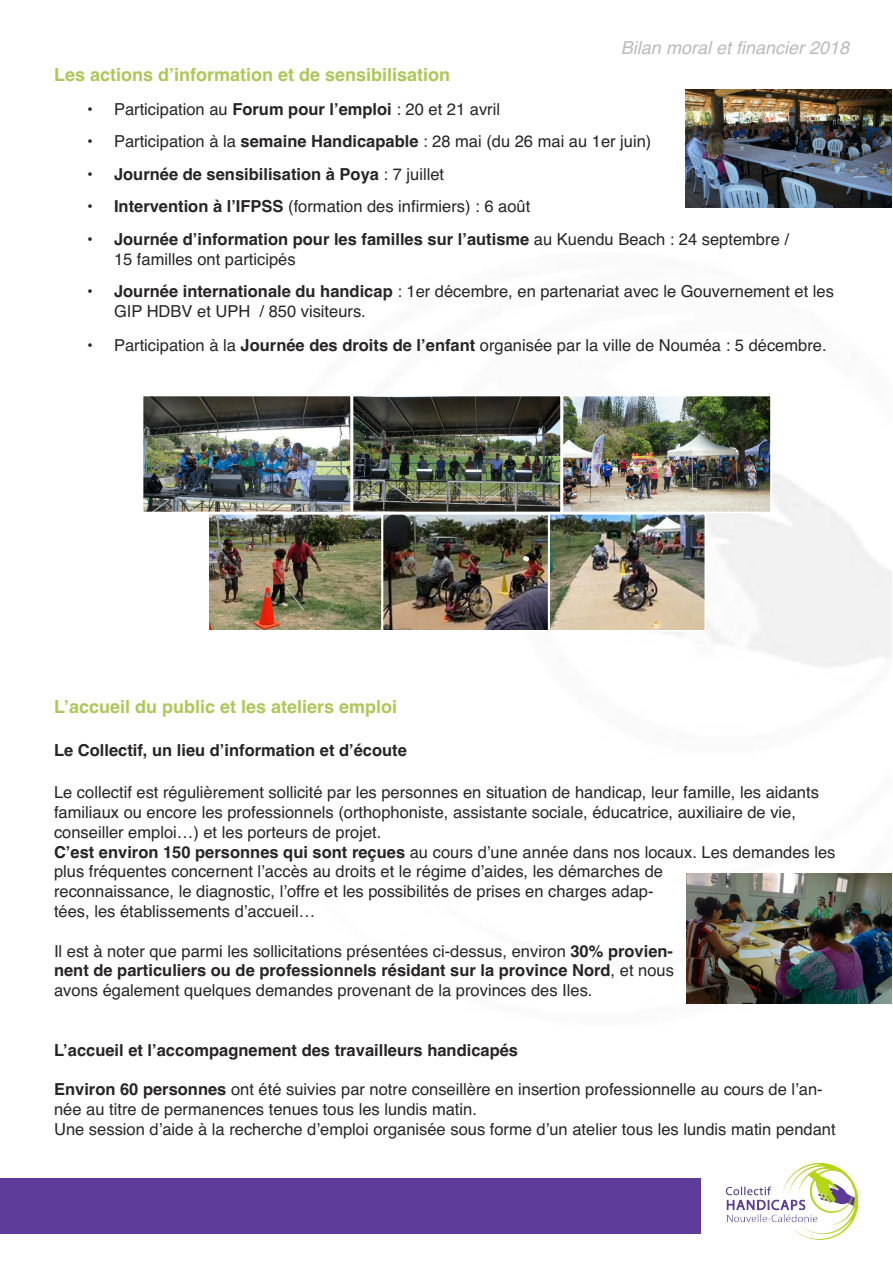
<style>
.page{position:relative;width:893px;height:1263px;background:#fff}
.page>*{position:absolute;margin:0;border:0;box-sizing:border-box;transform-origin:0 0}
.t1{font:700 18px "Helvetica";color:#aec759}
.t2{font:italic 18px "Helvetica";color:#bcbbbc}
.t3{font:16.5px/19.8px "Helvetica";color:#272526}
.t4{font:700 16.5px "Helvetica";color:#272526}
.s1{font-weight:700}
.s2{font-weight:400}
</style>
<div class="page">
<img style="left:725px;top:1162px;width:134px;height:78px">
<div style="left:0;top:1178px;width:701px;height:56px;background:#5e3c9a"></div>
<img style="left:685px;top:89px;width:206px;height:118px">
<img style="left:565px;top:398px;width:204px;height:112px">
<div style="left:562px;top:395px;width:210px;height:118px;border:2px solid #fff"></div>
<img style="left:355px;top:398px;width:204px;height:112px">
<div style="left:352px;top:395px;width:210px;height:118px;border:2px solid #fff"></div>
<img style="left:145px;top:398px;width:204px;height:112px">
<div style="left:142px;top:395px;width:210px;height:118px;border:2px solid #fff"></div>
<img style="left:211px;top:516px;width:169px;height:112px">
<div style="left:208px;top:513px;width:175px;height:118px;border:2px solid #fff"></div>
<img style="left:385px;top:516px;width:161px;height:112px">
<div style="left:382px;top:513px;width:167px;height:118px;border:2px solid #fff"></div>
<img style="left:551px;top:516px;width:152px;height:112px">
<div style="left:548px;top:513px;width:158px;height:118px;border:2px solid #fff"></div>
<img style="left:686px;top:873px;width:206px;height:131px">
<p class="t2" style="left:621px;top:37px;width:230px">Bilan moral et financier 2018</p>
<p class="t1" style="left:54px;top:65px;width:398px">Les actions d’information et de sensibilisation</p>
<p class="t3" style="left:87px;top:99px;width:415px">• Participation au <span class="s1">Forum pour l’emploi</span> : 20 et 21 avril</p>
<p class="t3" style="left:87px;top:131px;width:566px">• Participation àla <span class="s1">semaine Handicapable</span> : 28 mai (du 26 mai au 1er juin)</p>
<p class="t4" style="left:87px;top:164px;width:359px">• Journée de sensibilisation àPoya <span class="s2">: 7 juillet</span></p>
<p class="t3" style="left:87px;top:197px;width:445px"><span class="s1">• Intervention àl’IFPSS</span> (formation des infirmiers) : 6 août</p>
<p class="t3" style="left:114px;top:229px;width:676px;text-indent:-27px"><span class="s1">• Journée d’information pour les familles sur l’autisme</span> au Kuendu Beach : 24 septembre /<br>15 familles ont participés</p>
<p class="t3" style="left:114px;top:281px;width:721px;text-indent:-27px"><span class="s1">• Journée internationale du handicap</span> : 1er décembre, en partenariat avec le Gouvernement et les<br>GIP HDBV et UPH / 850 visiteurs.</p>
<p class="t3" style="left:87px;top:335px;width:741px">• Participation à la <span class="s1">Journée des droits de l’enfant</span> organisée par la ville de Nouméa : 5 décembre.</p>
<p class="t1" style="left:54px;top:696px;width:345px">L’accueil du public et les ateliers emploi</p>
<p class="t4" style="left:54px;top:741px;width:354px">Le Collectif, un lieu d’information et d’écoute</p>
<p class="t3" style="left:54px;top:782px;width:783px">Le collectif est régulièrement sollicité par les personnes en situation de handicap, leur famille, les aidants familiaux ou encore les professionnels (orthophoniste, assistante sociale, éducatrice, auxiliaire de vie, conseiller emploi…) et les porteurs de projet.<br><span class="s1">C’est environ 150 personnes qui sont reçues</span> au cours d’une année dans nos locaux. Les demandes les plus fréquentes concernent l’accès au droits et le régime d’aides, les démarches de<br>reconnaissance, le diagnostic, l’offre et les possibilités de prises en charges adap-<br>tées, les établissements d’accueil…</p>
<p class="t3" style="left:54px;top:941px;width:621px;text-align:justify">Il est à noter que parmi les sollicitations présentées ci-dessus, environ <span class="s1">30% provien&shy;nent de particuliers ou de professionnels résidant sur la province Nord</span>, et nous avons également quelques demandes provenant de la provinces des Iles.</p>
<p class="t4" style="left:54px;top:1040px;width:466px">L’accueil et l’accompagnement des travailleurs handicapés</p>
<p class="t3" style="left:54px;top:1079px;width:783px"><span class="s1">Environ 60 personnes</span> ont été suivies par notre conseillère en insertion professionnelle au cours de l’an&shy;née au titre de permanences tenues tous les lundis matin.<br>Une session d’aide à la recherche d’emploi organisée sous forme d’un atelier tous les lundis matin pendant</p>
</div>
